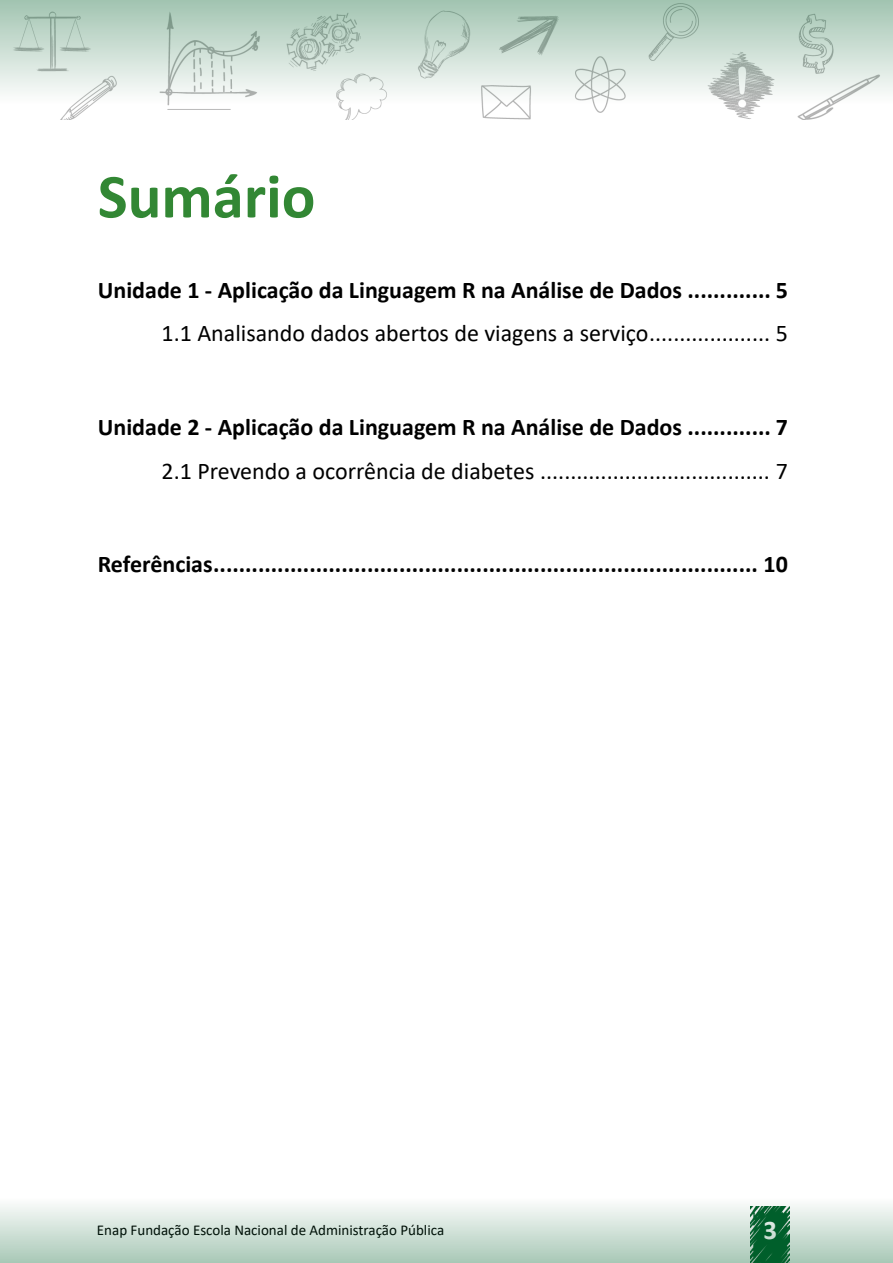
<style>
.page{position:relative;width:893px;height:1263px;background:#fff}
.page>*{position:absolute;margin:0;border:0;box-sizing:border-box;transform-origin:0 0}
.t1{font:700 63px "Calibri";color:#328734}
.t2{font:700 27px "Calibri";color:#fff}
.t3{font:700 24px "Calibri";color:#000}
.t4{font:24px "Calibri";color:#000}
.t5{font:15px "Calibri";color:#000}
</style>
<div class="page">
<svg style="left:0;top:0;width:893px;height:120px"></svg>
<svg style="left:0;top:1205px;width:893px;height:58px;background:#c6dacf"></svg>
<h1 class="t1" style="left:98px;top:152px;width:219px">Sumário</h1>
<p class="t3" style="left:98px;top:273px;width:691px">Unidade 1 - Aplicação da Linguagem R na Análise de Dados ............. 5</p>
<p class="t4" style="left:162px;top:317px;width:628px">1.1 Analisando dados abertos de viagens a serviço.................... 5</p>
<p class="t3" style="left:98px;top:410px;width:691px">Unidade 2 - Aplicação da Linguagem R na Análise de Dados ............. 7</p>
<p class="t4" style="left:162px;top:454px;width:628px">2.1 Prevendo a ocorrência de diabetes ...................................... 7</p>
<p class="t3" style="left:98px;top:547px;width:692px">Referências..................................................................................... 10</p>
<p class="t5" style="left:97px;top:1220px;width:349px">Enap Fundação Escola Nacional de Administração Pública</p>
<p class="t2" style="left:763px;top:1210px;width:15px">3</p>
</div>
